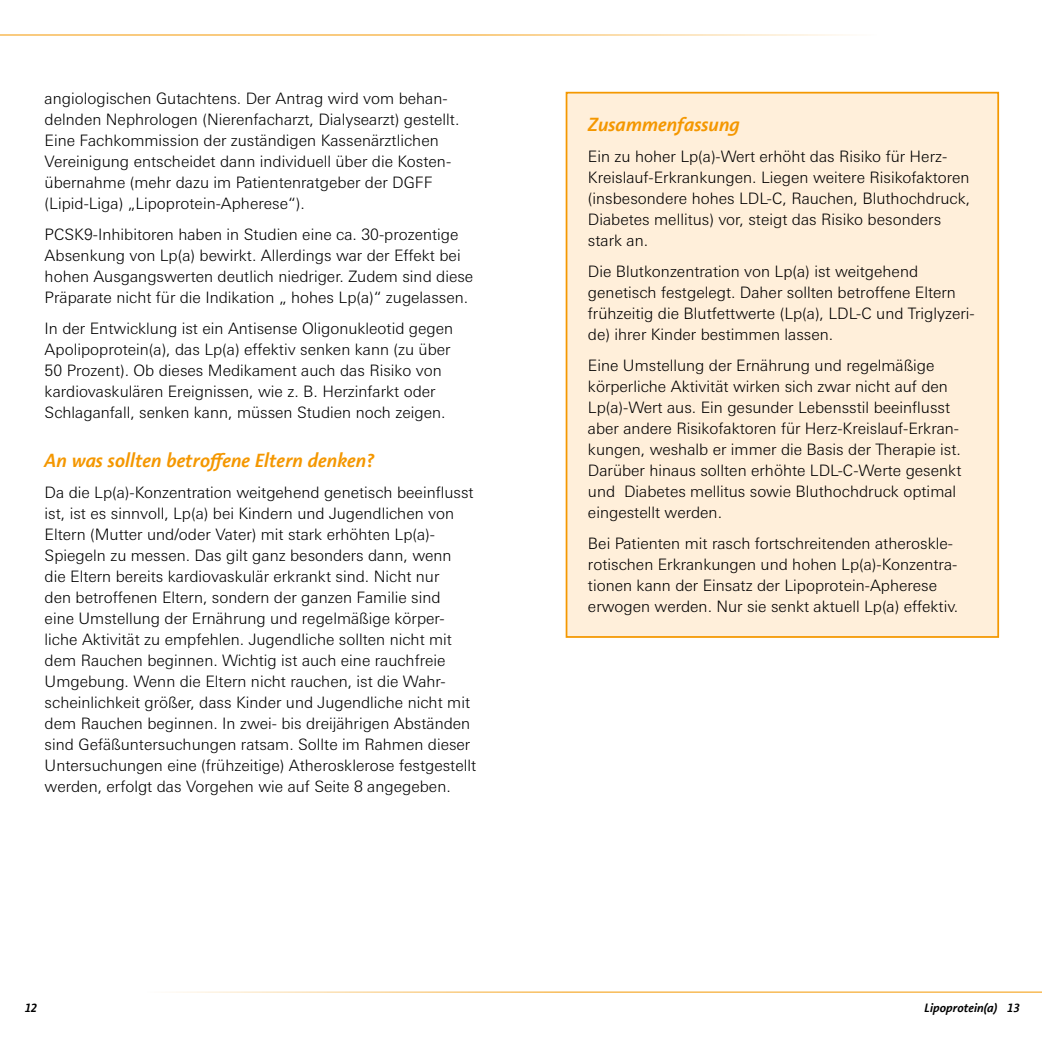
<style>
.page{position:relative;width:1042px;height:1042px;background:#fff}
.page>*{position:absolute;margin:0;border:0;box-sizing:border-box;transform-origin:0 0}
.t1{font:italic 600 19.25px "Aroma No 2 LT Com";color:#f49700}
.t2{font:300 15.75px/21px "LT Univers Basic";color:#000}
.t3{font:italic 600 12.25px "Aroma No 2 LT Com";color:#000}
</style>
<div class="page">
<div style="left:566px;top:92px;width:433px;height:546px;background:#ffefda;border:2px solid #f49800"></div>
<hr style="left:146px;top:992px;width:896px;height:1px;background:#f49800">
<hr style="left:0;top:35px;width:877px;height:1px;background:#f49800">
<p class="t2" style="left:45px;top:88px;width:416px">angiologischen Gutachtens. Der Antrag wird vom behan&shy;delnden Nephrologen (Nierenfacharzt, Dialysearzt) gestellt.<br>Eine Fachkommission der zuständigen Kassenärztlichen Vereinigung entscheidet dann individuell über die Kosten&shy;übernahme (mehr dazu im Patientenratgeber der DGFF (Lipid-Liga) „Lipoprotein-Apherese“).</p>
<p class="t2" style="left:45px;top:224px;width:430px">PCSK9-Inhibitoren haben in Studien eine ca. 30-prozentige Absenkung von Lp(a) bewirkt. Allerdings war der Effekt bei hohen Ausgangswerten deutlich niedriger. Zudem sind diese Präparate nicht für die Indikation „ hohes Lp(a)“ zugelassen.</p>
<p class="t2" style="left:45px;top:318px;width:410px">In der Entwicklung ist ein Antisense Oligonukleotid gegen Apolipoprotein(a), das Lp(a) effektiv senken kann (zu über 50 Prozent). Ob dieses Medikament auch das Risiko von kardiovaskulären Ereignissen, wie z. B. Herzinfarkt oder Schlaganfall, senken kann, müssen Studien noch zeigen.</p>
<p class="t1" style="left:45px;top:448px;width:331px">An was sollten betroffene Eltern denken?</p>
<p class="t2" style="left:45px;top:482px;width:433px">Da die Lp(a)-Konzentration weitgehend genetisch beeinflusst ist, ist es sinnvoll, Lp(a) bei Kindern und Jugendlichen von Eltern (Mutter und/oder Vater) mit stark erhöhten Lp(a)- Spiegeln zu messen. Das gilt ganz besonders dann, wenn die Eltern bereits kardiovaskulär erkrankt sind. Nicht nur<br>den betroffenen Eltern, sondern der ganzen Familie sind<br>eine Umstellung der Ernährung und regelmäßige körper&shy;liche Aktivität zu empfehlen. Jugendliche sollten nicht mit dem Rauchen beginnen. Wichtig ist auch eine rauchfreie Umgebung. Wenn die Eltern nicht rauchen, ist die Wahr&shy;scheinlichkeit größer, dass Kinder und Jugendliche nicht mit dem Rauchen beginnen. In zwei- bis dreijährigen Abständen sind Gefäßuntersuchungen ratsam. Sollte im Rahmen dieser Untersuchungen eine (frühzeitige) Atherosklerose festgestellt werden, erfolgt das Vorgehen wie auf Seite 8 angegeben.</p>
<p class="t1" style="left:588px;top:112px;width:153px">Zusammenfassung</p>
<p class="t2" style="left:588px;top:146px;width:384px">Ein zu hoher Lp(a)-Wert erhöht das Risiko für Herz-Kreislauf-Erkrankungen. Liegen weitere Risikofaktoren (insbesondere hohes LDL-C, Rauchen, Bluthochdruck, Diabetes mellitus) vor, steigt das Risiko besonders stark an.</p>
<p class="t2" style="left:588px;top:260px;width:388px">Die Blutkonzentration von Lp(a) ist weitgehend genetisch festgelegt. Daher sollten betroffene Eltern frühzeitig die Blutfettwerte (Lp(a), LDL-C und Triglyzeri&shy;de) ihrer Kinder bestimmen lassen.</p>
<p class="t2" style="left:588px;top:354px;width:375px">Eine Umstellung der Ernährung und regelmäßige körperliche Aktivität wirken sich zwar nicht auf den Lp(a)-Wert aus. Ein gesunder Lebensstil beeinflusst aber andere Risikofaktoren für Herz-Kreislauf-Erkran&shy;kungen, weshalb er immer die Basis der Therapie ist.<br>Darüber hinaus sollten erhöhte LDL-C-Werte gesenkt und Diabetes mellitus sowie Bluthochdruck optimal eingestellt werden.</p>
<p class="t2" style="left:588px;top:532px;width:372px">Bei Patienten mit rasch fortschreitenden atheroskle&shy;rotischen Erkrankungen und hohen Lp(a)-Konzentra&shy;tionen kann der Einsatz der Lipoprotein-Apherese erwogen werden. Nur sie senkt aktuell Lp(a) effektiv.</p>
<p class="t3" style="left:25px;top:999px;width:14px">12</p>
<p class="t3" style="left:924px;top:999px;width:96px">Lipoprotein(a) 13</p>
</div>
